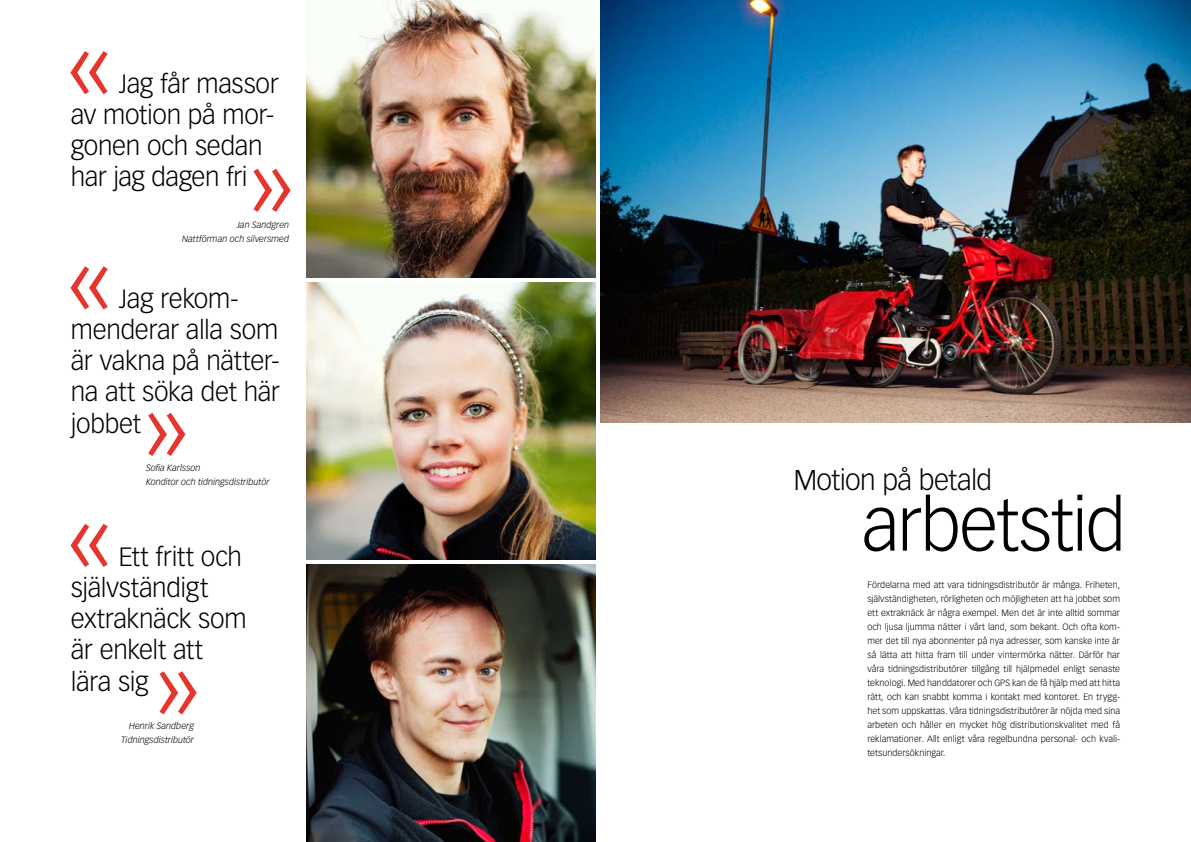
<style>
.page{position:relative;width:1191px;height:842px;background:#fff}
.page>*{position:absolute;margin:0;border:0;box-sizing:border-box;transform-origin:0 0}
.t1{font:300 100px "Vectora LT Std";color:#e5352c}
.t2{font:300 72px "Vectora LT Std";letter-spacing:-.025em;color:#000}
.t3{font:300 28px "Vectora LT Std";letter-spacing:-.02em;color:#000}
.t4{font:300 26px/31.2px "Vectora LT Std";letter-spacing:-.015em;color:#000}
.t5{font:300 9px/14px "Vectora LT Std";letter-spacing:.005em;color:#000;text-align:justify}
.t6{font:italic 300 9px/14px "Vectora LT Std";letter-spacing:.005em;color:#000}
</style>
<div class="page">
<img style="left:600px;top:0;width:591px;height:422px">
<img style="left:306px;top:282px;width:289px;height:278px">
<img style="left:306px;top:0;width:289px;height:278px">
<img style="left:306px;top:564px;width:289px;height:278px">
<h1 class="t1" style="left:67px;top:9px;width:46px">«</h1>
<h3 class="t4" style="left:71px;top:68px;width:210px;text-indent:48px">Jag får massor av motion på mor&shy;gonen och sedan har jag dagen fri</h3>
<h1 class="t1" style="left:250px;top:127px;width:46px">»</h1>
<p class="t6" style="left:237px;top:218px;width:54px">Jan Sandgren</p>
<p class="t6" style="left:182px;top:232px;width:109px">Nattförman och silversmed</p>
<h1 class="t1" style="left:67px;top:224px;width:46px">«</h1>
<h3 class="t4" style="left:71px;top:283px;width:211px;text-indent:48px">Jag rekom&shy;menderar alla som är vakna på nätter&shy;na att söka det här jobbet</h3>
<h1 class="t1" style="left:145px;top:371px;width:46px">»</h1>
<p class="t6" style="left:146px;top:461px;width:125px">Sofia Karlsson<br>Konditor och tidningsdistributör</p>
<h1 class="t1" style="left:67px;top:482px;width:46px">«</h1>
<h3 class="t4" style="left:71px;top:541px;width:177px;text-indent:48px">Ett fritt och självständigt extraknäck som är enkelt att lära sig</h3>
<h1 class="t1" style="left:156px;top:629px;width:46px">»</h1>
<p class="t6" style="left:129px;top:719px;width:66px">Henrik Sandberg</p>
<p class="t6" style="left:121px;top:733px;width:75px">Tidningsdistributör</p>
<h3 class="t3" style="left:793px;top:463px;width:200px">Motion på betald</h3>
<h2 class="t2" style="left:861px;top:483px;width:266px">arbetstid</h2>
<p class="t5" style="left:867px;top:578px;width:254px">Fördelarna med att vara tidningsdistributör är många. Friheten, självständigheten, rörligheten och möjligheten att ha jobbet som ett extraknäck är några exempel. Men det är inte alltid sommar och ljusa ljumma nätter i vårt land, som bekant. Och ofta kom&shy;mer det till nya abonnenter på nya adresser, som kanske inte är så lätta att hitta fram till under vintermörka nätter. Därför har våra tidningsdistributörer tillgång till hjälpmedel enligt senaste teknologi. Med handdatorer och GPS kan de få hjälp med att hitta rätt, och kan snabbt komma i kontakt med kontoret. En trygg&shy;het som uppskattas. Våra tidningsdistributörer är nöjda med sina arbeten och håller en mycket hög distributionskvalitet med få reklamationer. Allt enligt våra regelbundna personal- och kvali&shy;tetsundersökningar.</p>
</div>
